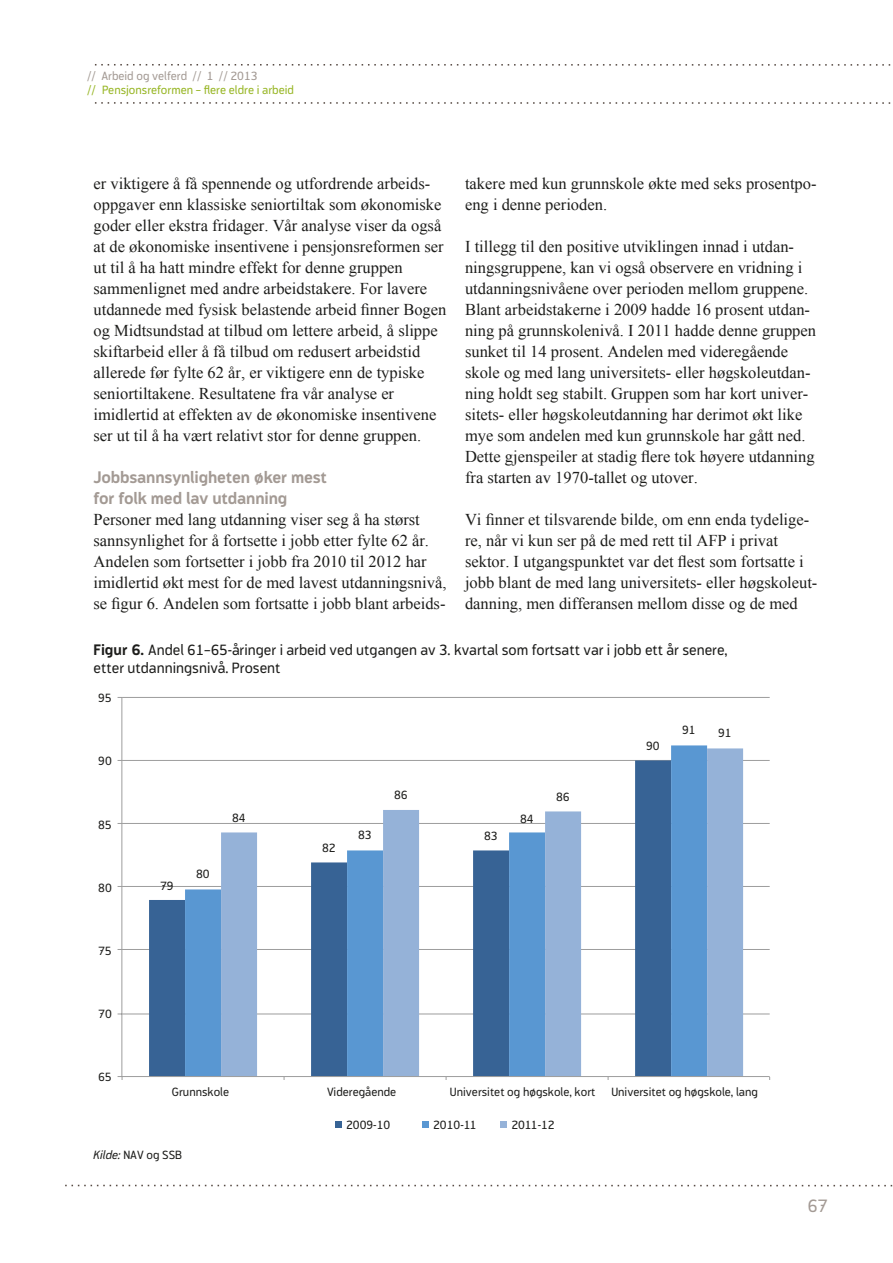
<style>
.page{position:relative;width:893px;height:1263px;background:#fff}
.page>*{position:absolute;margin:0;border:0;box-sizing:border-box;transform-origin:0 0}
.t1{font:18px "Modus";color:#a39a94}
.t2{font:16.5px/21px "Times New Roman";color:#1d1d1b}
.t3{font:700 16.5px/21px "Modus";letter-spacing:-.01em;color:#a39a94}
.t4{font:15px/18px "Modus";color:#1d1d1b}
.t5{font:12px "Modus";color:#1d1d1b}
.t6{font:12px "Modus";color:#96b522}
.t7{font:12px "Modus";color:#a39a94}
.s1{font-weight:700}
.s2{font-style:italic}
</style>
<div class="page">
<svg style="left:94px;top:64px;width:797px;height:2px"></svg>
<svg style="left:94px;top:102px;width:797px;height:2px"></svg>
<svg style="left:65px;top:1185px;width:828px;height:1px"></svg>
<hr style="left:122px;top:1013px;width:648px;height:1px;background:#9d9d9d">
<hr style="left:122px;top:949px;width:648px;height:1px;background:#9d9d9d">
<hr style="left:122px;top:886px;width:648px;height:1px;background:#9d9d9d">
<hr style="left:122px;top:823px;width:648px;height:1px;background:#9d9d9d">
<hr style="left:122px;top:760px;width:648px;height:1px;background:#9d9d9d">
<hr style="left:122px;top:697px;width:648px;height:1px;background:#9d9d9d">
<div style="left:149px;top:900px;width:36px;height:176px;background:#376395"></div>
<svg style="left:185px;top:745px;width:522px;height:331px;fill:#619cd4"></svg>
<svg style="left:221px;top:748px;width:522px;height:328px"></svg>
<hr style="left:121px;top:697px;width:1px;height:379px;background:#9d9d9d">
<hr style="left:122px;top:1076px;width:648px;height:1px;background:#9d9d9d">
<svg style="left:336px;top:1121px;width:6px;height:6px"></svg>
<svg style="left:423px;top:1121px;width:6px;height:6px"></svg>
<svg style="left:501px;top:1121px;width:6px;height:6px"></svg>
<p class="t7" style="left:87px;top:69px;width:172px">// Arbeid og velferd // 1 // 2013</p>
<p class="t6" style="left:87px;top:83px;width:208px">// Pensjonsreformen – flere eldre i arbeid</p>
<p class="t2" style="left:465px;top:173px;width:353px">takere med kun grunnskole økte med seks prosentpo&shy;eng i denne perioden.</p>
<p class="t2" style="left:465px;top:236px;width:353px">I tillegg til den positive utviklingen innad i utdan&shy;ningsgruppene, kan vi også observere en vridning i utdanningsnivåene over perioden mellom gruppene.<br>Blant arbeidstakerne i 2009 hadde 16 prosent utdan&shy;ning på grunnskolenivå. I 2011 hadde denne gruppen sunket til 14 prosent. Andelen med videregående skole og med lang universitets- eller høgskoleutdan&shy;ning holdt seg stabilt. Gruppen som har kort univer&shy;sitets- eller høgskoleutdanning har derimot økt like mye som andelen med kun grunnskole har gått ned.<br>Dette gjenspeiler at stadig flere tok høyere utdanning fra starten av 1970-tallet og utover.</p>
<p class="t2" style="left:465px;top:509px;width:354px">Vi finner et tilsvarende bilde, om enn enda tydelige&shy;re, når vi kun ser på de med rett til AFP i privat sektor. I utgangspunktet var det flest som fortsatte i jobb blant de med lang universitets- eller høgskoleut&shy;danning, men differansen mellom disse og de med</p>
<p class="t2" style="left:94px;top:173px;width:354px">er viktigere å få spennende og utfordrende arbeids&shy;oppgaver enn klassiske seniortiltak som økonomiske goder eller ekstra fridager. Vår analyse viser da også at de økonomiske insentivene i pensjonsreformen ser ut til å ha hatt mindre effekt for denne gruppen sammenlignet med andre arbeidstakere. For lavere utdannede med fysisk belastende arbeid finner Bogen og Midtsundstad at tilbud om lettere arbeid, å slippe skiftarbeid eller å få tilbud om redusert arbeidstid allerede før fylte 62 år, er viktigere enn de typiske seniortiltakene. Resultatene fra vår analyse er imidlertid at effekten av de økonomiske insentivene ser ut til å ha vært relativt stor for denne gruppen.</p>
<p class="t3" style="left:94px;top:467px;width:235px">Jobbsannsynligheten øker mest for folk med lav utdanning</p>
<p class="t2" style="left:94px;top:509px;width:354px">Personer med lang utdanning viser seg å ha størst sannsynlighet for å fortsette i jobb etter fylte 62 år.<br>Andelen som fortsetter i jobb fra 2010 til 2012 har imidlertid økt mest for de med lavest utdanningsnivå, se figur 6. Andelen som fortsatte i jobb blant arbeids-</p>
<p class="t4" style="left:94px;top:641px;width:636px"><span class="s1">Figur 6.</span> Andel 61–65-åringer i arbeid ved utgangen av 3. kvartal som fortsatt var i jobb ett år senere, etter utdanningsnivå. Prosent</p>
<p class="t5" style="left:98px;top:691px;width:15px">95</p>
<p class="t5" style="left:98px;top:754px;width:15px">90</p>
<p class="t5" style="left:98px;top:818px;width:15px">85</p>
<p class="t5" style="left:98px;top:881px;width:15px">80</p>
<p class="t5" style="left:98px;top:944px;width:15px">75</p>
<p class="t5" style="left:98px;top:1007px;width:15px">70</p>
<p class="t5" style="left:98px;top:1070px;width:15px">65</p>
<p class="t5" style="left:160px;top:879px;width:15px">79</p>
<p class="t5" style="left:196px;top:867px;width:15px">80</p>
<p class="t5" style="left:232px;top:811px;width:15px">84</p>
<p class="t5" style="left:322px;top:841px;width:15px">82</p>
<p class="t5" style="left:358px;top:828px;width:15px">83</p>
<p class="t5" style="left:394px;top:788px;width:15px">86</p>
<p class="t5" style="left:556px;top:790px;width:15px">86</p>
<p class="t5" style="left:484px;top:829px;width:15px">83</p>
<p class="t5" style="left:520px;top:812px;width:15px">84</p>
<p class="t5" style="left:646px;top:739px;width:15px">90</p>
<p class="t5" style="left:682px;top:723px;width:15px">91</p>
<p class="t5" style="left:718px;top:726px;width:15px">91</p>
<p class="t5" style="left:172px;top:1085px;width:59px">Grunnskole</p>
<p class="t5" style="left:327px;top:1085px;width:71px">Videregående</p>
<p class="t5" style="left:450px;top:1085px;width:147px">Universitet og høgskole, kort</p>
<p class="t5" style="left:611px;top:1085px;width:148px">Universitet og høgskole, lang</p>
<p class="t5" style="left:346px;top:1118px;width:46px">2009-10</p>
<p class="t5" style="left:433px;top:1118px;width:45px">2010-11</p>
<p class="t5" style="left:511px;top:1118px;width:45px">2011-12</p>
<p class="t5" style="left:94px;top:1148px;width:90px"><span class="s2">Kilde:</span> NAV og SSB</p>
<p class="t1" style="left:807px;top:1195px;width:22px">67</p>
</div>
